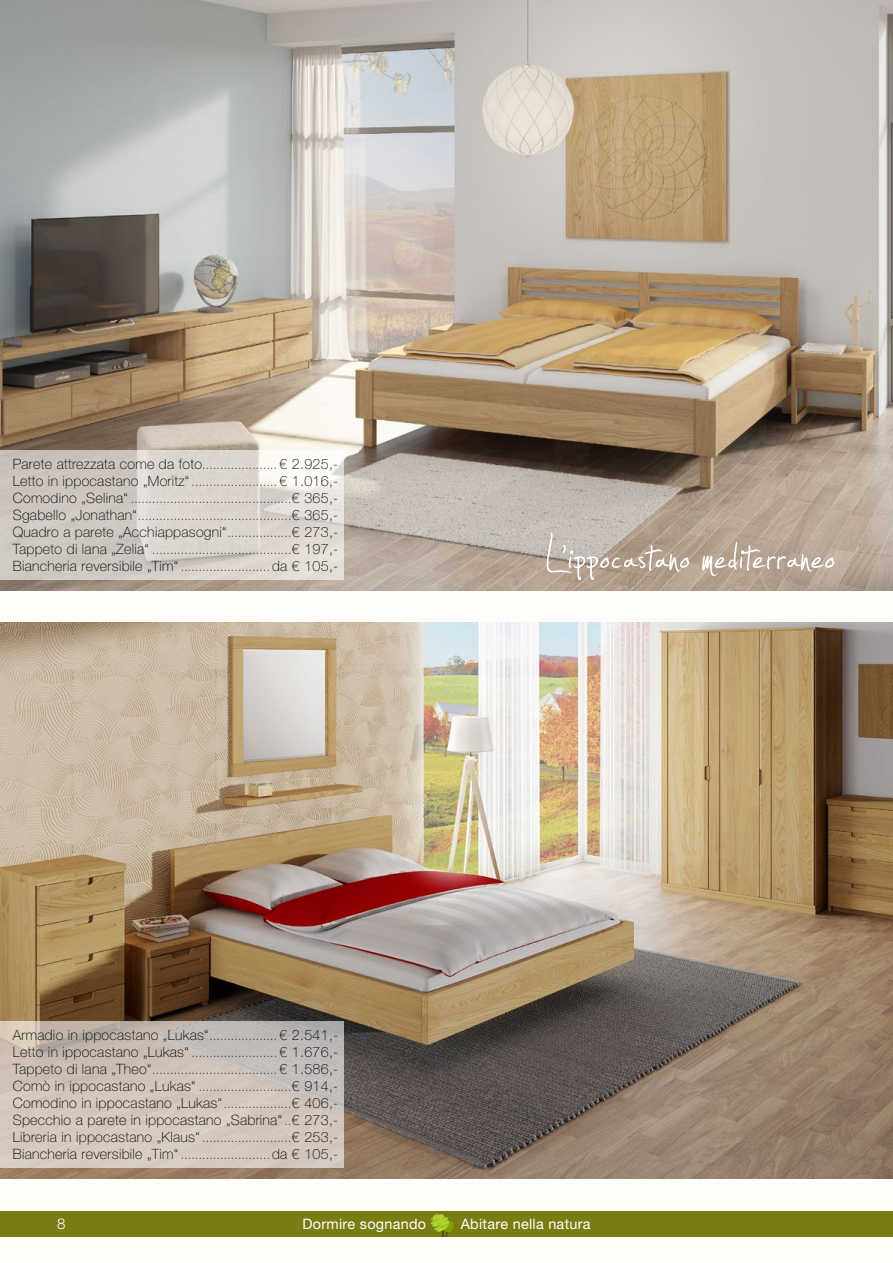
<style>
.page{position:relative;width:893px;height:1263px;background:#fffdf9}
.page>*{position:absolute;margin:0;border:0;box-sizing:border-box;transform-origin:0 0}
.t1{font:84px "Jellyka Estrya's Handwriting";letter-spacing:.02em;color:#fff}
.t2{font:300 15px "Helvetica Neue LT Pro";color:#fff}
.t3{font:14.4px "Helvetica Neue LT Pro";letter-spacing:.02em;color:#fff}
.t4{font:100 14.25px/17.1px "Helvetica Neue LT Pro";letter-spacing:.02em;color:#000}
.t5{font:100 12px/17.1px "Helvetica Neue LT Pro";color:#000}
.s1{font-size:12px}
.s2{font-size:14.25px}
</style>
<div class="page">
<img style="left:0;top:0;width:893px;height:590px">
<img style="left:0;top:623px;width:893px;height:555px">
<div style="left:0;top:1211px;width:893px;height:26px;background:#797c12"></div>
<svg style="left:430px;top:1213px;width:24px;height:24px"></svg>
<svg style="left:0;top:450px;width:344px;height:130px;background:#d8d2cc"></svg>
<svg style="left:0;top:1021px;width:344px;height:147px;background:#cdc2b9"></svg>
<p class="t4" style="left:13px;top:455px;width:327px">Parete attrezzata come da foto<span class="s1">.....................</span> € 2.925,-<br>Letto in ippocastano „Moritz“ <span class="s1">........................</span> € 1.016,-</p>
<p class="t5" style="left:13px;top:490px;width:327px"><span class="s2">Comodino „Selina“</span> .............................................<span class="s2">€ 365,-<br>Sgabello „Jonathan“</span>...........................................<span class="s2">€ 365,-</span></p>
<p class="t4" style="left:13px;top:523px;width:327px">Quadro a parete „Acchiappasogni“<span class="s1">..................</span>€ 273,-</p>
<p class="t5" style="left:13px;top:541px;width:327px"><span class="s2">Tappeto di lana „Zelia“</span> .......................................<span class="s2">€ 197,-</span></p>
<p class="t4" style="left:13px;top:558px;width:327px">Biancheria reversibile „Tim“ <span class="s1">.........................</span> da € 105,-</p>
<p class="t4" style="left:13px;top:1026px;width:327px">Armadio in ippocastano „Lukas“<span class="s1">...................</span> € 2.541,-<br>Letto in ippocastano „Lukas“ <span class="s1">........................</span> € 1.676,-</p>
<p class="t5" style="left:13px;top:1061px;width:327px"><span class="s2">Tappeto di lana „Theo“</span>................................... <span class="s2">€ 1.586,-</span></p>
<p class="t4" style="left:13px;top:1077px;width:327px;text-align:justify">Comò in ippocastano „Lukas“ <span class="s1">..........................</span>€ 914,- Comodino in ippocastano „Lukas“<span class="s1">...................</span>€ 406,- Specchio a parete in ippocastano „Sabrina“ <span class="s1">..</span>€ 273,- Libreria in ippocastano „Klaus“ <span class="s1">.........................</span>€ 253,- Biancheria reversibile „Tim“ <span class="s1">.........................</span> da € 105,-</p>
<h1 class="t1" style="left:545px;top:522px;width:291px">L’ippocastano mediterraneo</h1>
<p class="t2" style="left:57px;top:1215px;width:10px">8</p>
<p class="t3" style="left:302px;top:1215px;width:125px">Dormire sognando</p>
<p class="t3" style="left:461px;top:1215px;width:131px">Abitare nella natura</p>
</div>
